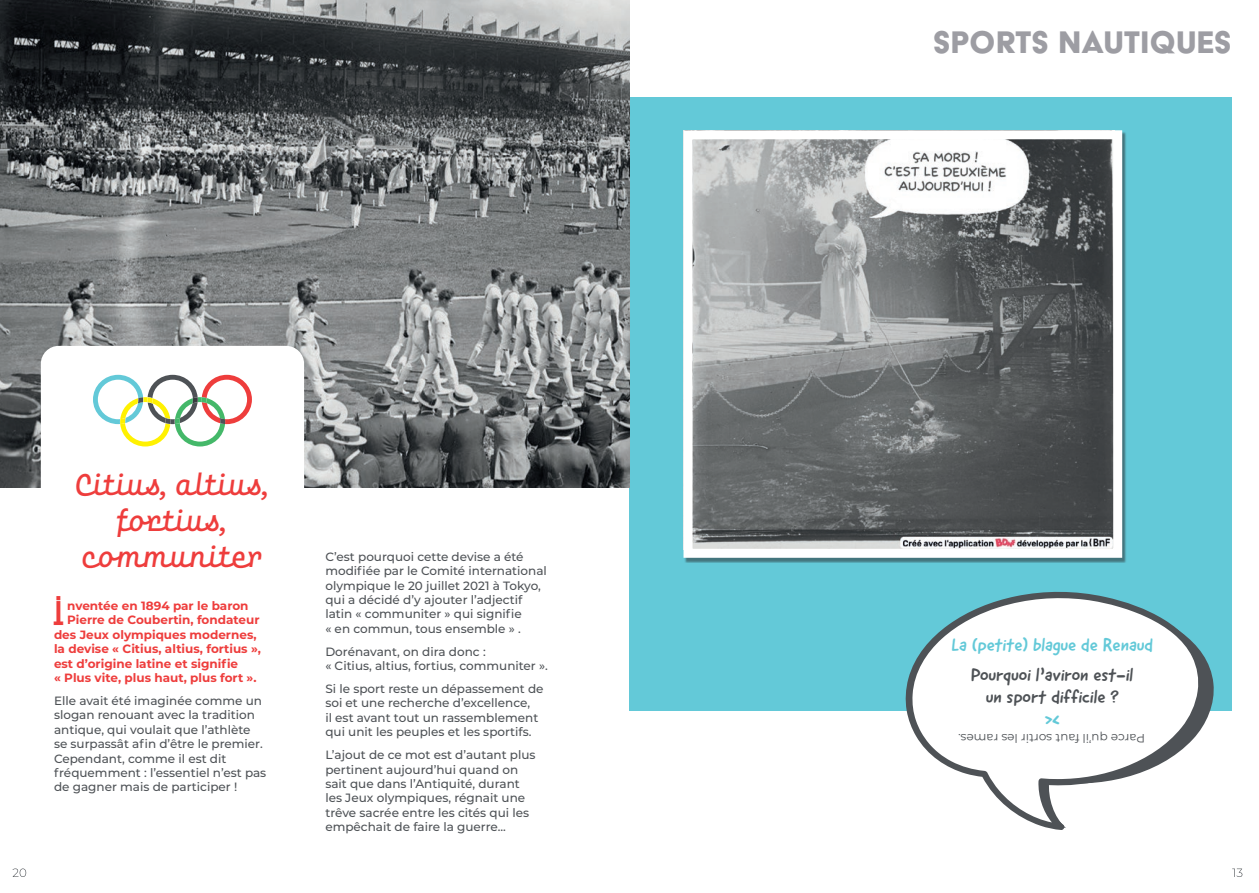
<style>
.page{position:relative;width:1259px;height:893px;background:#fff}
.page>*{position:absolute;margin:0;border:0;box-sizing:border-box;transform-origin:0 0}
.entete_page{font:36px "Acier BAT Text Solid";color:#9d9da3}
.Audio_texte_lettrine{font:900 32.25px "Nilland";color:#ee3d3c}
.Focus_titre{font:500 30px/36px "Benda";color:#ee3d3c;text-align:center}
.petite_blague_question{font:18px/21.6px "Good Dog New";color:#4e5256;text-align:center}
.t1{font:18px "Good Dog New";color:#63c9d8}
.texte_standars_1{font:500 12px/14.4px "Montserrat";color:#4e5256}
.Audio_texte_lettrine-2{font:700 12px "Montserrat";color:#ee3d3c}
.pte_blague_de_Renaud__réponse_envers{font:12px "Montserrat";color:#4e5256}
</style>
<div class="page">
<div style="left:629px;top:98px;width:603px;height:613px;background:#63c9d8"></div>
<img style="left:0;top:0;width:629px;height:488px">
<svg style="left:1232px;top:868px;width:10px;height:9px"></svg>
<div style="left:684px;top:132px;width:442px;height:431px;background:#231f20;opacity:.5"></div>
<img style="left:693px;top:140px;width:419px;height:408px">
<div style="left:683px;top:130px;width:439px;height:428px;border:9px solid #fff"></div>
<svg style="left:1206px;top:660px;width:8px;height:60px"></svg>
<svg style="left:905px;top:591px;width:301px;height:239px;fill:#fff"></svg>
<svg style="left:13px;top:868px;width:13px;height:9px"></svg>
<div style="left:41px;top:346px;width:263px;height:241px;background:#fff;border-radius:18px"></div>
<svg style="left:93px;top:375px;width:159px;height:71px"></svg>
<p class="Focus_titre" style="left:75px;top:465px;width:196px">Citius, altius, fortius, communiter</p>
<p class="Audio_texte_lettrine" style="left:54px;top:593px;width:12px">I</p>
<p class="Audio_texte_lettrine-2" style="left:67px;top:597px;width:183px">nventée en 1894 par le baron</p>
<p class="Audio_texte_lettrine-2" style="left:67px;top:611px;width:194px">Pierre de Coubertin, fondateur</p>
<p class="Audio_texte_lettrine-2" style="left:54px;top:626px;width:204px">des Jeux olympiques modernes,</p>
<p class="Audio_texte_lettrine-2" style="left:54px;top:640px;width:208px">la devise « Citius, altius, fortius »,</p>
<p class="Audio_texte_lettrine-2" style="left:54px;top:655px;width:186px">est d’origine latine et signifie</p>
<p class="Audio_texte_lettrine-2" style="left:54px;top:669px;width:204px">« Plus vite, plus haut, plus fort ».</p>
<p class="texte_standars_1" style="left:54px;top:693px;width:214px">Elle avait été imaginée comme un slogan renouant avec la tradition antique, qui voulait que l’athlète se surpassât afin d’être le premier.<br>Cependant, comme il est dit fréquemment : l’essentiel n’est pas de gagner mais de participer !</p>
<p class="texte_standars_1" style="left:325px;top:549px;width:223px">C’est pourquoi cette devise a été modifiée par le Comité international olympique le 20 juillet 2021 à Tokyo, qui a décidé d’y ajouter l’adjectif latin « communiter » qui signifie<br>« en commun, tous ensemble » .</p>
<p class="texte_standars_1" style="left:325px;top:644px;width:224px">Dorénavant, on dira donc :<br>« Citius, altius, fortius, communiter ».</p>
<p class="texte_standars_1" style="left:325px;top:681px;width:220px">Si le sport reste un dépassement de soi et une recherche d’excellence,<br>il est avant tout un rassemblement qui unit les peuples et les sportifs.</p>
<p class="texte_standars_1" style="left:325px;top:747px;width:212px">L’ajout de ce mot est d’autant plus pertinent aujourd’hui quand on sait que dans l’Antiquité, durant les Jeux olympiques, régnait une trêve sacrée entre les cités qui les empêchait de faire la guerre...</p>
<p class="entete_page" style="left:933px;top:23px;width:301px">Sports nautiques</p>
<p class="t1" style="left:951px;top:633px;width:203px">La (petite) blague de Renaud</p>
<p class="petite_blague_question" style="left:971px;top:664px;width:164px">Pourquoi l’aviron est-il un sport difficile ?</p>
<p class="t1" style="left:1044px;top:707px;width:17px">&gt;&lt;</p>
<p class="pte_blague_de_Renaud__réponse_envers" style="left:1145px;top:747px;width:188px;rotate:-180deg">Parce qu’il faut sortir les rames.</p>
</div>
